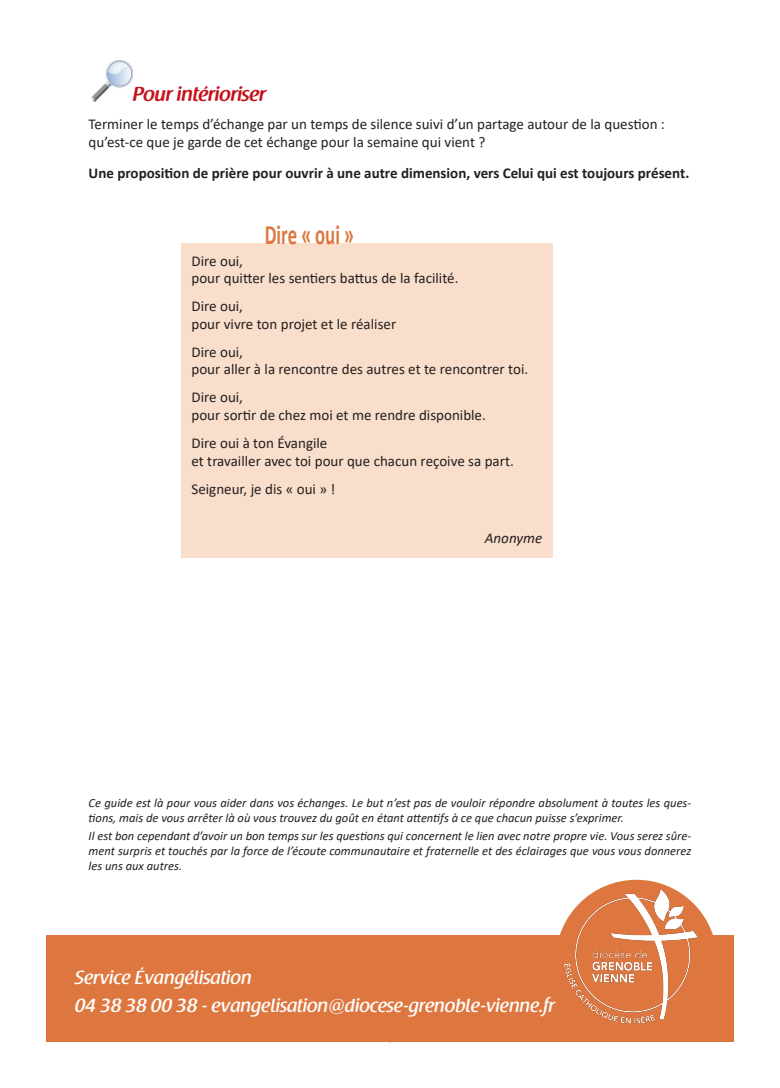
<style>
.page{position:relative;width:780px;height:1088px;background:#fff}
.page>*{position:absolute;margin:0;border:0;box-sizing:border-box;transform-origin:0 0}
.t1{font:700 28.12px "Calibri";color:#dd773f;scale:.67 1}
.t2{font:600 20px "Raspoutine";color:#c4121a}
.t3{font:500 18.75px/27.5px "Raspoutine";color:#fff}
.t4{font:15px/17.5px "Calibri";color:#231f20}
.t5{font:700 15px "Calibri";color:#231f20}
.t6{font:italic 15px "Calibri";color:#231f20}
.t7{font:italic 12.5px/15px "Calibri";color:#231f20}
</style>
<div class="page">
<img style="left:91px;top:60px;width:42px;height:41px">
<div style="left:181px;top:244px;width:372px;height:314px;background:#f9decb"></div>
<div style="left:555px;top:880px;width:162px;height:161px;background:#dd773f;border-radius:50%"></div>
<div style="left:46px;top:935px;width:687px;height:107px;background:#dd773f"></div>
<img style="left:559px;top:889px;width:139px;height:135px">
<h2 class="t2" style="left:133px;top:83px;width:134px">Pour intérioriser</h2>
<p class="t4" style="left:89px;top:115px;width:578px">Terminer le temps d’échange par un temps de silence suivi d’un partage autour de la question : qu’est-ce que je garde de cet échange pour la semaine qui vient ?</p>
<p class="t5" style="left:89px;top:163px;width:602px">Une proposition de prière pour ouvrir à une autre dimension, vers Celui qui est toujours présent.</p>
<h1 class="t1" style="left:265px;top:215px;width:134px">Dire « oui »</h1>
<p class="t4" style="left:191px;top:251px;width:268px">Dire oui,<br>pour quitter les sentiers battus de la facilité.</p>
<p class="t4" style="left:191px;top:297px;width:206px">Dire oui,<br>pour vivre ton projet et le réaliser</p>
<p class="t4" style="left:191px;top:343px;width:338px">Dire oui,<br>pour aller à la rencontre des autres et te rencontrer toi.</p>
<p class="t4" style="left:191px;top:388px;width:296px">Dire oui,<br>pour sortir de chez moi et me rendre disponible.</p>
<p class="t4" style="left:191px;top:434px;width:324px">Dire oui à ton Évangile<br>et travailler avec toi pour que chacun reçoive sa part.</p>
<p class="t4" style="left:191px;top:480px;width:145px">Seigneur, je dis « oui » !</p>
<p class="t6" style="left:485px;top:527px;width:59px">Anonyme</p>
<p class="t7" style="left:89px;top:794px;width:604px">Ce guide est là pour vous aider dans vos échanges. Le but n’est pas de vouloir répondre absolument à toutes les ques&shy;tions, mais de vous arrêter là où vous trouvez du goût en étant attentifs à ce que chacun puisse s’exprimer.</p>
<p class="t7" style="left:89px;top:828px;width:604px;text-align:justify">Il est bon cependant d’avoir un bon temps sur les questions qui concernent le lien avec notre propre vie. Vous serez sûre&shy;ment surpris et touchés par la force de l’écoute communautaire et fraternelle et des éclairages que vous vous donnerez les uns aux autres.</p>
<p class="t3" style="left:74px;top:964px;width:482px">Service Évangélisation<br>04 38 38 00 38 - evangelisation@diocese-grenoble-vienne.fr</p>
</div>
